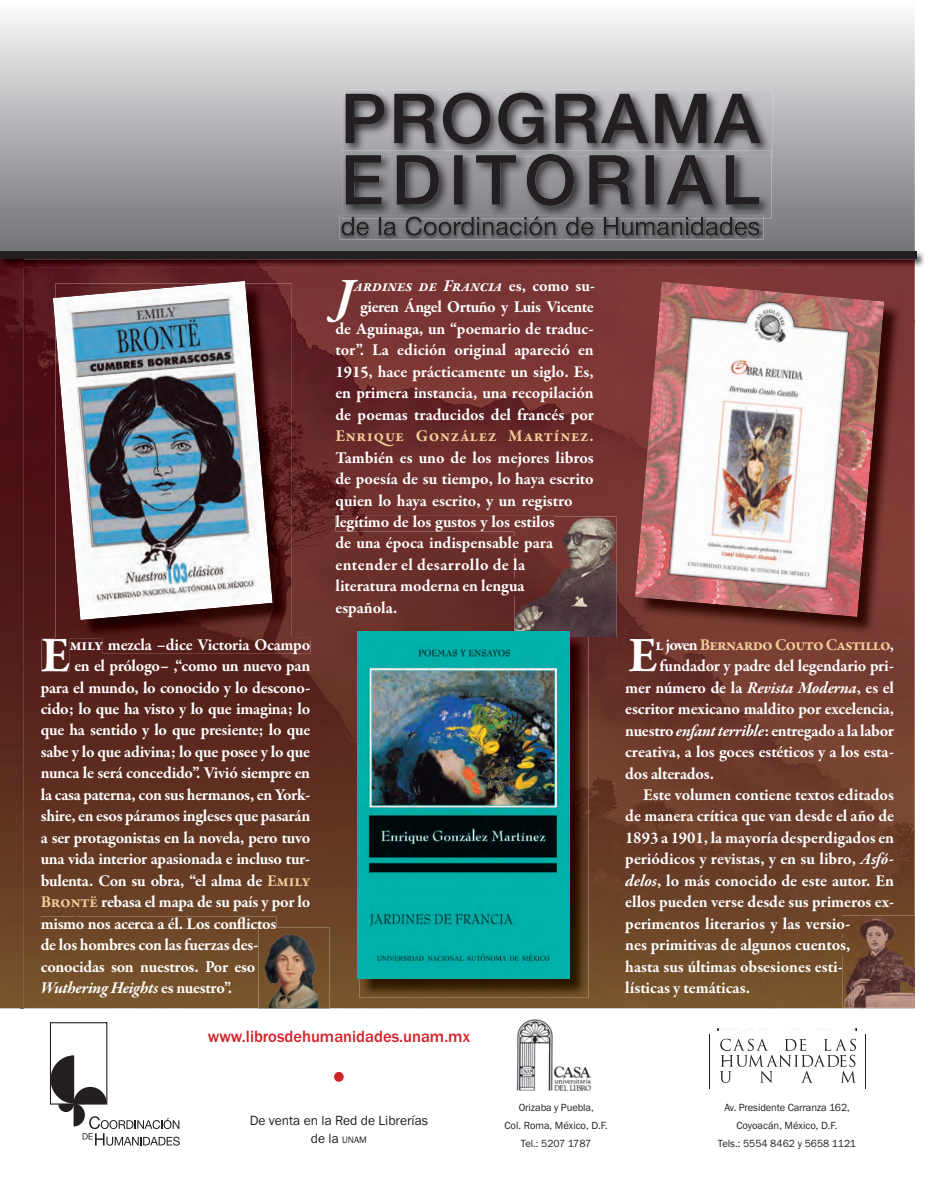
<style>
.page{position:relative;width:936px;height:1191px;background:#fff}
.page>*{position:absolute;margin:0;border:0;box-sizing:border-box;transform-origin:0 0}
.t1{font:700 50.7px "Garamond Premr Pro";color:#fff}
.t2{font:italic 700 50.7px "Garamond Premr Pro";color:#fff}
.t3{font:24.45px "Franklin Gothic";color:#d1232a}
.t4{font:700 16.8px/21.5px "Garamond Premr Pro";letter-spacing:-.01em;color:#fff;text-align:right}
.t5{font:500 16.8px "Franklin Gothic";color:#d1232a}
.t6{font:700 16.8px "Garamond Premr Pro";letter-spacing:-.035em;color:#f2cb99}
.t7{font:italic 700 16.8px "Garamond Premr Pro";letter-spacing:-.025em;color:#fff}
.t8{font:700 16.8px "Garamond Premr Pro";letter-spacing:.04em;color:#f2cb99}
.t9{font:13.8px/18.5px "Franklin Gothic";color:#231f20;text-align:center}
.t10{font:10.65px/18.5px "Franklin Gothic";letter-spacing:-.01em;color:#231f20;text-align:center}
.s1{color:#f2cb99}
.s2{font-style:normal}
.s3{font-style:italic}
.s4{font-size:9.6px}
.s5{color:#fff}
</style>
<div class="page">
<img style="left:717px;top:1028px;width:139px;height:3px">
<svg style="left:50px;top:1022px;width:130px;height:123px"></svg>
<img style="left:23px;top:268px;width:891px;height:52px">
<img style="left:23px;top:320px;width:52px;height:688px">
<img style="left:291px;top:320px;width:256px;height:318px">
<img style="left:547px;top:320px;width:87px;height:212px">
<img style="left:863px;top:320px;width:51px;height:688px">
<img style="left:600px;top:532px;width:52px;height:476px">
<img style="left:548px;top:637px;width:52px;height:371px">
<img style="left:652px;top:635px;width:211px;height:373px">
<img style="left:75px;top:638px;width:314px;height:370px">
<img style="left:389px;top:997px;width:159px;height:11px">
<img style="left:42px;top:639px;width:27px;height:32px">
<img style="left:103px;top:637px;width:207px;height:17px">
<img style="left:41px;top:916px;width:235px;height:12px">
<img style="left:335px;top:515px;width:219px;height:16px">
<div style="left:336px;top:536px;width:178px;height:16px;background:#6d2f2b"></div>
<div style="left:336px;top:558px;width:178px;height:12px;background:#692e2a"></div>
<img style="left:335px;top:579px;width:179px;height:17px">
<div style="left:625px;top:917px;width:217px;height:16px;background:#6d4629"></div>
<div style="left:625px;top:938px;width:217px;height:16px;background:#714b2a"></div>
<img style="left:55px;top:283px;width:236px;height:356px">
<svg style="left:55px;top:639px;width:14px;height:1px"></svg>
<img style="left:103px;top:637px;width:188px;height:2px">
<img style="left:53px;top:281px;width:220px;height:339px">
<img style="left:637px;top:284px;width:265px;height:351px">
<img style="left:634px;top:282px;width:250px;height:335px">
<img style="left:258px;top:927px;width:71px;height:82px">
<svg style="left:258px;top:927px;width:18px;height:1px"></svg>
<img style="left:914px;top:915px;width:1px;height:92px">
<img style="left:842px;top:915px;width:72px;height:92px">
<svg style="left:842px;top:917px;width:7px;height:16px"></svg>
<img style="left:514px;top:516px;width:102px;height:121px">
<img style="left:514px;top:516px;width:40px;height:15px">
<svg style="left:514px;top:558px;width:11px;height:12px"></svg>
<img style="left:359px;top:637px;width:229px;height:360px">
<img style="left:570px;top:634px;width:18px;height:3px">
<img style="left:357px;top:632px;width:213px;height:346px">
<svg style="left:334px;top:1071px;width:10px;height:10px"></svg>
<svg style="left:0;top:1008px;width:23px;height:1px"></svg>
<img style="left:0;top:268px;width:23px;height:740px">
<svg style="left:0;top:15px;width:914px;height:236px;background:#b7b9bb"></svg>
<img style="left:23px;top:259px;width:891px;height:9px">
<img style="left:0;top:259px;width:23px;height:9px">
<div style="left:0;top:251px;width:916px;height:8px;background:#231f20"></div>
<img style="left:340px;top:215px;width:423px;height:24px">
<svg style="left:341px;top:217px;width:418px;height:19px;background:#5e5d60"></svg>
<img style="left:342px;top:157px;width:429px;height:61px">
<img style="left:342px;top:215px;width:421px;height:3px">
<img style="left:351px;top:217px;width:381px;height:1px">
<svg style="left:345px;top:157px;width:414px;height:49px;background:#5d5c5e"></svg>
<img style="left:342px;top:89px;width:430px;height:68px">
<img style="left:342px;top:151px;width:429px;height:6px">
<img style="left:345px;top:154px;width:389px;height:3px">
<svg style="left:345px;top:93px;width:415px;height:51px;background:#626163"></svg>
<img style="left:516px;top:1019px;width:75px;height:71px">
<svg style="left:719px;top:1038px;width:137px;height:45px"></svg>
<hr style="left:709px;top:1034px;width:1px;height:54px;background:#231f20">
<hr style="left:865px;top:1034px;width:1px;height:54px;background:#231f20">
<p class="t4" style="left:140px;top:635px;width:36px">l d</p>
<p class="t4" style="left:254px;top:635px;width:14px">O</p>
<h1 class="t1" style="left:41px;top:634px;width:31px">E</h1>
<p class="t4" style="left:70px;top:635px;width:242px">mily mezc a – ice Victoria campo</p>
<p class="t4" style="left:74px;top:656px;width:237px">en el prólogo– ,“como un nuevo pan</p>
<p class="t4" style="left:41px;top:678px;width:271px">para el mundo, lo conocido y lo descono-</p>
<p class="t4" style="left:41px;top:699px;width:271px">cido; lo que ha visto y lo que imagina; lo</p>
<p class="t4" style="left:41px;top:721px;width:271px">que ha sentido y lo que presiente; lo que</p>
<p class="t4" style="left:41px;top:742px;width:271px">sabe y lo que adivina; lo que posee y lo que</p>
<p class="t4" style="left:41px;top:764px;width:271px">nunca le será concedido”. Vivió siempre en</p>
<p class="t4" style="left:41px;top:785px;width:271px">la casa paterna, con sus hermanos, en York-</p>
<p class="t4" style="left:41px;top:806px;width:271px">shire, en esos páramos ingleses que pasarán</p>
<p class="t4" style="left:41px;top:828px;width:271px">a ser protagonistas en la novela, pero tuvo</p>
<p class="t4" style="left:41px;top:849px;width:271px">una vida interior apasionada e incluso tur-</p>
<p class="t4" style="left:41px;top:871px;width:271px">bulenta. Con su obra, “el alma de <span class="s1">Emily</span></p>
<p class="t4" style="left:41px;top:892px;width:271px"><span class="s1">Brontë</span> rebasa el mapa de su país y por lo</p>
<p class="t4" style="left:41px;top:914px;width:237px">mismo nos acerca a él. Los conflictos</p>
<p class="t4" style="left:41px;top:935px;width:219px">de los hombres con las fuerzas des-</p>
<p class="t4" style="left:41px;top:957px;width:216px">conocidas son nuestros. Por eso</p>
<p class="t7" style="left:41px;top:981px;width:193px">Wuthering Heights <span class="s2">es nuestro”.</span></p>
<p class="t4" style="left:335px;top:276px;width:261px"><span class="s3">ardines de Francia</span> es, como su&shy;gieren Ángel Ortuño y Luis Vicente<br>de Aguinaga, un “poemario de traduc&shy;tor”. La edición original apareció en 1915, hace prácticamente un siglo. Es, en primera instancia, una recopilación de poemas traducidos del francés por</p>
<p class="t8" style="left:335px;top:429px;width:260px">Enrique González Martínez.</p>
<p class="t4" style="left:335px;top:448px;width:260px;text-align:left">También es uno de los mejores libros de poesía de su tiempo, lo haya escrito quien lo haya escrito, y un registro legítimo de los gustos y los estilos<br>de una época indispensable para entender el desarrollo de la<br>literatura moderna en lengua<br>española.</p>
<h1 class="t2" style="left:335px;top:276px;width:20px">J</h1>
<p class="t5" style="left:208px;top:1030px;width:263px">www.librosdehumanidades.unam.mx</p>
<h2 class="t3" style="left:331px;top:1068px;width:18px">•</h2>
<p class="t9" style="left:250px;top:1112px;width:180px">De venta en la Red de Librerías de la <span class="s4">UNAM</span></p>
<p class="t10" style="left:504px;top:1098px;width:105px">Orizaba y Puebla,<br>Col. Roma, México, D.F.<br>Tel.: 5207 1787</p>
<h1 class="t1" style="left:628px;top:635px;width:31px">E</h1>
<p class="t6" style="left:655px;top:637px;width:240px"><span class="s5">l joven</span> Bernardo Couto Castillo<span class="s5">,</span></p>
<p class="t4" style="left:659px;top:656px;width:236px">fundador y padre del legendario pri-</p>
<p class="t4" style="left:625px;top:678px;width:270px">mer número de la <span class="s3">Revista Moderna</span>, es el</p>
<p class="t4" style="left:625px;top:699px;width:270px">escritor mexicano maldito por excelencia,</p>
<p class="t4" style="left:625px;top:721px;width:270px">nuestro <span class="s3">enfant terrible</span>: entregado a la labor</p>
<p class="t4" style="left:625px;top:742px;width:270px">creativa, a los goces estéticos y a los esta-</p>
<p class="t4" style="left:625px;top:764px;width:90px">dos alterados.</p>
<p class="t4" style="left:643px;top:785px;width:252px">Este volumen contiene textos editados</p>
<p class="t4" style="left:625px;top:807px;width:270px">de manera crítica que van desde el año de</p>
<p class="t4" style="left:625px;top:828px;width:270px">1893 a 1901, la mayoría desperdigados en</p>
<p class="t4" style="left:625px;top:850px;width:270px">periódicos y revistas, y en su libro, <span class="s3">Asfó-</span></p>
<p class="t4" style="left:625px;top:871px;width:270px"><span class="s3">delos</span>, lo más conocido de este autor. En</p>
<p class="t4" style="left:625px;top:892px;width:270px">ellos pueden verse desde sus primeros ex-</p>
<p class="t4" style="left:625px;top:914px;width:227px">perimentos literarios y las versio-</p>
<p class="t4" style="left:625px;top:935px;width:227px">nes primitivas de algunos cuentos,</p>
<p class="t4" style="left:625px;top:957px;width:219px">hasta sus últimas obsesiones esti-</p>
<p class="t4" style="left:625px;top:978px;width:126px">lísticas y temáticas.</p>
<p class="t10" style="left:718px;top:1098px;width:140px">Av. Presidente Carranza 162,<br>Coyoacán, México, D.F.<br>Tels.: 5554 8462 y 5658 1121</p>
</div>
